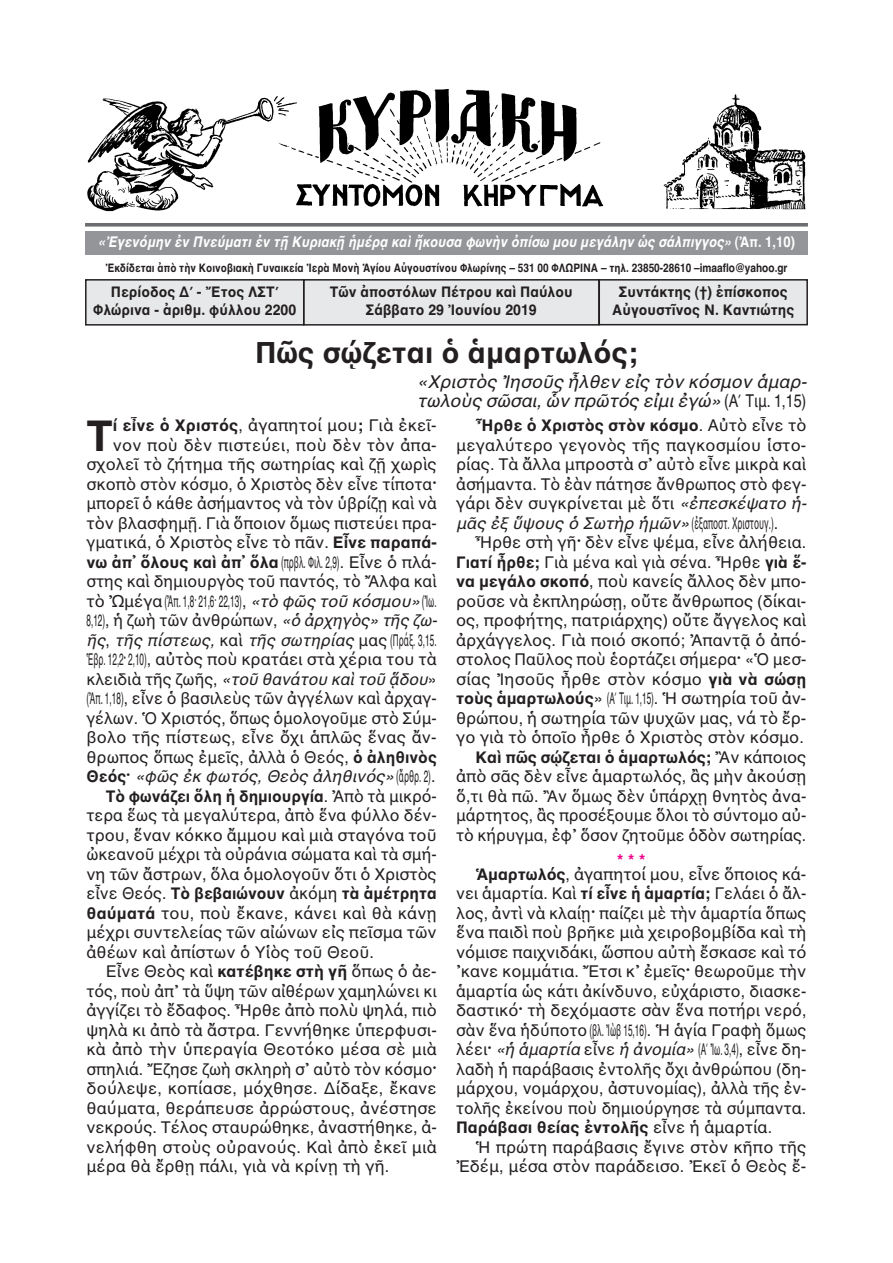
<style>
.page{position:relative;width:893px;height:1263px;background:#fff}
.page>*{position:absolute;margin:0;border:0;box-sizing:border-box;transform-origin:0 0}
.t1{font:700 43.5px "AL Helvetica";color:#231f20}
.t2{font:700 30px "AL Helvetica";color:#231f20}
.t3{font:italic 18px/19.5px "AL Helvetica";color:#231f20}
.t4{font:16.5px/19.5px "AL Helvetica";color:#231f20;text-align:justify}
.t5{font:16.5px "AL Helvetica";color:#231f20;scale:.5 1}
.t6{font:italic 16.5px "AL Helvetica";color:#231f20}
.t7{font:700 16.5px "AL Helvetica";color:#231f20}
.t8{font:700 15px/18px "AL Helvetica";color:#231f20;text-align:center;scale:.95 1}
.t9{font:italic 700 15px "AL Helvetica";color:#fff;scale:.88 1}
.t10{font:700 12px "AL Helvetica";color:#231f20;scale:.85 1}
.s1{font-style:normal}
.s2{font-weight:700}
.s3{font-style:italic}
.s4{font-weight:700;font-style:normal}
.s5{font-weight:400}
.s6{font-weight:700;color:#ed028c}
</style>
<div class="page">
<div style="left:304px;top:281px;width:294px;height:43px;background:#e7e8e9"></div>
<div style="left:303px;top:279px;width:297px;height:47px;border:2px solid #231f20"></div>
<div style="left:87px;top:281px;width:216px;height:43px;background:#e7e8e9"></div>
<div style="left:85px;top:279px;width:219px;height:47px;border:2px solid #231f20"></div>
<div style="left:600px;top:281px;width:206px;height:43px;background:#e7e8e9"></div>
<div style="left:598px;top:279px;width:210px;height:46px;border:2px solid #231f20"></div>
<svg style="left:85px;top:223px;width:723px;height:4px;fill:#6c6d70"></svg>
<div style="left:85px;top:231px;width:723px;height:23px;background:#939598"></div>
<img style="left:87px;top:89px;width:719px;height:123px">
<p class="t9" style="left:98px;top:233px;width:794px">«Ἐγενόμην ἐν Πνεύματι ἐν τῇ Κυριακῇ ἡμέρᾳ καὶ ἤκουσα φωνὴν ὀπίσω μου μεγάλην ὡς σάλπιγγος» <span class="s1">(Ἀπ. 1,10)</span></p>
<p class="t10" style="left:105px;top:261px;width:804px">Ἐκδίδεται ἀπὸ τὴν Κοινοβιακὴ Γυναικεία Ἱερὰ Μονὴ Ἁγίου Αὐγουστίνου Φλωρίνης – 531 00 ΦΛΩΡΙΝΑ – τηλ. 23850-28610 –imaaflo@yahoo.gr</p>
<p class="t8" style="left:93px;top:283px;width:215px">Περίοδος Δ΄ - Ἔτος ΛΣΤ΄<br>Φλώρινα - ἀριθμ. φύλλου 2200</p>
<p class="t8" style="left:612px;top:283px;width:193px">Συντάκτης (†) ἐπίσκοπος<br>Αὐγουστῖνος Ν. Καντιώτης</p>
<h2 class="t2" style="left:255px;top:335px;width:384px">Πῶς σῴζεται ὁ ἁμαρτωλός;</h2>
<p class="t3" style="left:417px;top:372px;width:391px">«Χριστὸς Ἰησοῦς ἦλθεν εἰς τὸν κόσμον ἁμαρ&shy;τωλοὺς σῶσαι, ὧν πρῶτός εἰμι ἐγώ» <span class="s1">(Α΄ Τιμ. 1,15)</span></p>
<p class="t8" style="left:330px;top:283px;width:257px">Τῶν ἀποστόλων Πέτρου καὶ Παύλου<br>Σάββατο 29 Ἰουνίου 2019</p>
<h1 class="t1" style="left:87px;top:410px;width:28px">Τ</h1>
<p class="t4" style="left:113px;top:416px;width:325px"><span class="s2">ί εἶνε ὁ Χριστός</span>, ἀγαπητοί μου<span class="s2">;</span> Γιὰ ἐκεῖ-</p>
<p class="t4" style="left:113px;top:435px;width:325px">νον ποὺ δὲν πιστεύει, ποὺ δὲν τὸν ἀπα-</p>
<p class="t4" style="left:87px;top:455px;width:352px">σχολεῖ τὸ ζήτημα τῆς σωτηρίας καὶ ζῇ χωρὶς</p>
<p class="t4" style="left:87px;top:474px;width:352px">σκοπὸ στὸν κόσμο, ὁ Χριστὸς δὲν εἶνε τίποτα<span class="s2">·</span></p>
<p class="t4" style="left:87px;top:494px;width:352px">μπορεῖ ὁ κάθε ἀσήμαντος νὰ τὸν ὑβρίζῃ καὶ νὰ</p>
<p class="t4" style="left:87px;top:513px;width:352px">τὸν βλασφημῇ. Γιὰ ὅποιον ὅμως πιστεύει πρα-</p>
<p class="t4" style="left:87px;top:533px;width:352px">γματικά, ὁ Χριστὸς εἶνε τὸ πᾶν. <span class="s2">Εἶνε παραπά-</span></p>
<p class="t5" style="left:87px;top:552px;width:702px"><span class="s2">νω ἀπ᾽ ὅλους καὶ ἀπ᾽ ὅλα</span>(πρβλ. Φιλ. 2,9). Εἶνε ὁ πλά-</p>
<p class="t4" style="left:87px;top:572px;width:352px">στης καὶ δημιουργὸς τοῦ παντός, τὸ Ἄλφα καὶ</p>
<p class="t4" style="left:87px;top:591px;width:352px">τὸ Ὠμέγα(Ἀπ. 1,8· 21,6· 22,13), <span class="s3">«τὸ φῶς τοῦ κόσμου»</span>(Ἰω.</p>
<p class="t5" style="left:87px;top:611px;width:700px">8,12), ἡ ζωὴ τῶν ἀνθρώπων, <span class="s3">«ὁ ἀρχηγὸς» τῆς ζω-</span></p>
<p class="t6" style="left:87px;top:630px;width:352px">ῆς<span class="s1">,</span> τῆς πίστεως, <span class="s1">καὶ</span> τῆς σωτηρίας <span class="s1">μας (Πράξ. 3,15.</span></p>
<p class="t5" style="left:87px;top:650px;width:702px">Ἑβρ. 12,2<span class="s2">·</span> 2,10), αὐτὸς ποὺ κρατάει στὰ χέρια του τὰ</p>
<p class="t6" style="left:87px;top:669px;width:352px"><span class="s1">κλειδιὰ τῆς ζωῆς,</span> «τοῦ θανάτου καὶ τοῦ ᾅδου<span class="s1">»</span></p>
<p class="t5" style="left:87px;top:689px;width:702px">(Ἀπ. 1,18), εἶνε ὁ βασιλεὺς τῶν ἀγγέλων καὶ ἀρχαγ-</p>
<p class="t4" style="left:87px;top:708px;width:352px">γέλων. Ὁ Χριστός, ὅπως ὁμολογοῦμε στὸ Σύμ-</p>
<p class="t4" style="left:87px;top:728px;width:352px">βολο τῆς πίστεως, εἶνε ὄχι ἁπλῶς ἕνας ἄν-</p>
<p class="t4" style="left:87px;top:747px;width:352px">θρωπος ὅπως ἐμεῖς, ἀλλὰ ὁ Θεός, <span class="s2">ὁ ἀληθινὸς</span></p>
<p class="t6" style="left:87px;top:767px;width:351px"><span class="s4">Θεός·</span> «φῶς ἐκ φωτός, Θεὸς ἀληθινός» <span class="s1">(ἄρθρ. 2).</span></p>
<p class="t7" style="left:106px;top:786px;width:332px">Τὸ φωνάζει ὅλη ἡ δημιουργία<span class="s5">. Ἀπὸ τὰ μικρό-</span></p>
<p class="t4" style="left:87px;top:806px;width:352px">τερα ἕως τὰ μεγαλύτερα, ἀπὸ ἕνα φύλλο δέν-</p>
<p class="t4" style="left:87px;top:825px;width:352px">τρου, ἕναν κόκκο ἄμμου καὶ μιὰ σταγόνα τοῦ</p>
<p class="t4" style="left:87px;top:845px;width:352px">ὠκεανοῦ μέχρι τὰ οὐράνια σώματα καὶ τὰ σμή-</p>
<p class="t4" style="left:87px;top:864px;width:352px">νη τῶν ἄστρων, ὅλα ὁμολογοῦν ὅτι ὁ Χριστὸς</p>
<p class="t7" style="left:87px;top:884px;width:352px"><span class="s5">εἶνε Θεός.</span> Τὸ βεβαιώνουν <span class="s5">ἀκόμη</span> τὰ ἀμέτρητα</p>
<p class="t4" style="left:87px;top:903px;width:352px"><span class="s2">θαύματά</span> του, ποὺ ἔκανε, κάνει καὶ θὰ κάνῃ</p>
<p class="t4" style="left:87px;top:923px;width:352px">μέχρι συντελείας τῶν αἰώνων εἰς πεῖσμα τῶν</p>
<p class="t4" style="left:87px;top:942px;width:289px">ἀθέων καὶ ἀπίστων ὁ Υἱὸς τοῦ Θεοῦ.</p>
<p class="t4" style="left:106px;top:962px;width:332px">Εἶνε Θεὸς καὶ <span class="s2">κατέβηκε στὴ γῆ</span> ὅπως ὁ ἀε-</p>
<p class="t4" style="left:87px;top:981px;width:352px">τός, ποὺ ἀπ᾽ τὰ ὕψη τῶν αἰθέρων χαμηλώνει κι</p>
<p class="t4" style="left:87px;top:1001px;width:352px">ἀγγίζει τὸ ἔδαφος. Ἦρθε ἀπὸ πολὺ ψηλά, πιὸ</p>
<p class="t4" style="left:87px;top:1020px;width:352px">ψηλὰ κι ἀπὸ τὰ ἄστρα. Γεννήθηκε ὑπερφυσι-</p>
<p class="t4" style="left:87px;top:1040px;width:352px">κὰ ἀπὸ τὴν ὑπεραγία Θεοτόκο μέσα σὲ μιὰ</p>
<p class="t4" style="left:87px;top:1059px;width:352px">σπηλιά. Ἔζησε ζωὴ σκληρὴ σ᾽ αὐτὸ τὸν κόσμο<span class="s2">·</span></p>
<p class="t4" style="left:87px;top:1079px;width:352px">δούλεψε, κοπίασε, μόχθησε. Δίδαξε, ἔκανε</p>
<p class="t4" style="left:87px;top:1098px;width:352px">θαύματα, θεράπευσε ἀρρώστους, ἀνέστησε</p>
<p class="t4" style="left:87px;top:1118px;width:352px">νεκρούς. Τέλος σταυρώθηκε, ἀναστήθηκε, ἀ-</p>
<p class="t4" style="left:87px;top:1137px;width:352px">νελήφθη στοὺς οὐρανούς. Καὶ ἀπὸ ἐκεῖ μιὰ</p>
<p class="t4" style="left:87px;top:1157px;width:304px">μέρα θὰ ἔρθῃ πάλι, γιὰ νὰ κρίνῃ τὴ γῆ.</p>
<p class="t4" style="left:456px;top:416px;width:352px;text-indent:19px"><span class="s2">Ἦρθε ὁ Χριστὸς στὸν κόσμο</span>. Αὐτὸ εἶνε τὸ μεγαλύτερο γεγονὸς τῆς παγκοσμίου ἱστο&shy;ρίας. Τὰ ἄλλα μπροστὰ σ᾽ αὐτὸ εἶνε μικρὰ καὶ ἀσήμαντα. Τὸ ἐὰν πάτησε ἄνθρωπος στὸ φεγ&shy;γάρι δὲν συγκρίνεται μὲ ὅτι <span class="s3">«ἐπεσκέψατο ἡ&shy;μᾶς ἐξ ὕψους ὁ Σωτὴρ ἡμῶν»</span>(ἐξαποστ. Χριστουγ.).</p>
<p class="t4" style="left:456px;top:533px;width:352px;text-align:right">Ἦρθε στὴ γῆ<span class="s2">·</span> δὲν εἶνε ψέμα, εἶνε ἀλήθεια.<br><span class="s2">Γιατί ἦρθε;</span> Γιὰ μένα καὶ γιὰ σένα. Ἦρθε <span class="s2">γιὰ ἕ&shy;να μεγάλο σκοπό</span>, ποὺ κανείς ἄλλος δὲν μπο&shy;ροῦσε νὰ ἐκπληρώσῃ, οὔτε ἄνθρωπος (δίκαι&shy;ος, προφήτης, πατριάρχης) οὔτε ἄγγελος καὶ ἀρχάγγελος. Γιὰ ποιό σκοπό; Ἀπαντᾷ ὁ ἀπό&shy;στολος Παῦλος ποὺ ἑορτάζει σήμερα<span class="s2">·</span> «Ὁ μεσ&shy;σίας Ἰησοῦς ἦρθε στὸν κόσμο <span class="s2">γιὰ νὰ σώσῃ τοὺς ἁμαρτωλούς</span>» (Α΄ Τιμ. 1,15). Ἡ σωτηρία τοῦ ἀν&shy;θρώπου, ἡ σωτηρία τῶν ψυχῶν μας, νά τὸ ἔρ&shy;γο γιὰ τὸ ὁποῖο ἦρθε ὁ Χριστὸς στὸν κόσμο.<br><span class="s2">Καὶ πῶς σῴζεται ὁ ἁμαρτωλός;</span> Ἂν κάποιος ἀπὸ σᾶς δὲν εἶνε ἁμαρτωλός, ἂς μὴν ἀκούσῃ ὅ,τι θὰ πῶ. Ἂν ὅμως δὲν ὑπάρχῃ θνητὸς ἀνα&shy;μάρτητος, ἂς προσέξουμε ὅλοι τὸ σύντομο αὐ&shy;τὸ κήρυγμα, ἐφ᾽ ὅσον ζητοῦμε ὁδὸν σωτηρίας.</p>
<p class="t4" style="left:475px;top:853px;width:332px;line-height:14.1px;text-indent:142px"><span class="s6">***<br></span><span class="s2">Ἁμαρτωλός</span>, ἀγαπητοί μου, εἶνε ὅποιος κά-</p>
<p class="t4" style="left:456px;top:884px;width:352px">νει ἁμαρτία. Καὶ <span class="s2">τί εἶνε ἡ ἁμαρτία;</span> Γελάει ὁ ἄλ&shy;λος, ἀντὶ νὰ κλαίῃ<span class="s2">·</span> παίζει μὲ τὴν ἁμαρτία ὅπως ἕνα παιδὶ ποὺ βρῆκε μιὰ χειροβομβίδα καὶ τὴ νόμισε παιχνιδάκι, ὥσπου αὐτὴ ἔσκασε καὶ τό ᾽κανε κομμάτια. Ἔτσι κ᾽ ἐμεῖς<span class="s2">·</span> θεωροῦμε τὴν ἁμαρτία ὡς κάτι ἀκίνδυνο, εὐχάριστο, διασκε&shy;δαστικό<span class="s2">·</span> τὴ δεχόμαστε σὰν ἕνα ποτήρι νερό, σὰν ἕνα ἡδύποτο(βλ. Ἰὼβ 15,16). Ἡ ἁγία Γραφὴ ὅμως λέει<span class="s2">·</span> <span class="s3">«ἡ ἁμαρτία</span> εἶνε <span class="s3">ἡ ἀνομία»</span> (Α΄ Ἰω. 3,4), εἶνε δη&shy;λαδὴ ἡ παράβασις ἐντολῆς ὄχι ἀνθρώπου (δη&shy;μάρχου, νομάρχου, ἀστυνομίας), ἀλλὰ τῆς ἐν&shy;τολῆς ἐκείνου ποὺ δημιούργησε τὰ σύμπαντα.<br><span class="s2">Παράβασι θείας ἐντολῆς</span> εἶνε ἡ ἁμαρτία.</p>
<p class="t4" style="left:456px;top:1137px;width:352px;text-align:right">Ἡ πρώτη παράβασις ἔγινε στὸν κῆπο τῆς<br>Ἐδέμ, μέσα στὸν παράδεισο. Ἐκεῖ ὁ Θεὸς ἔ-</p>
</div>
